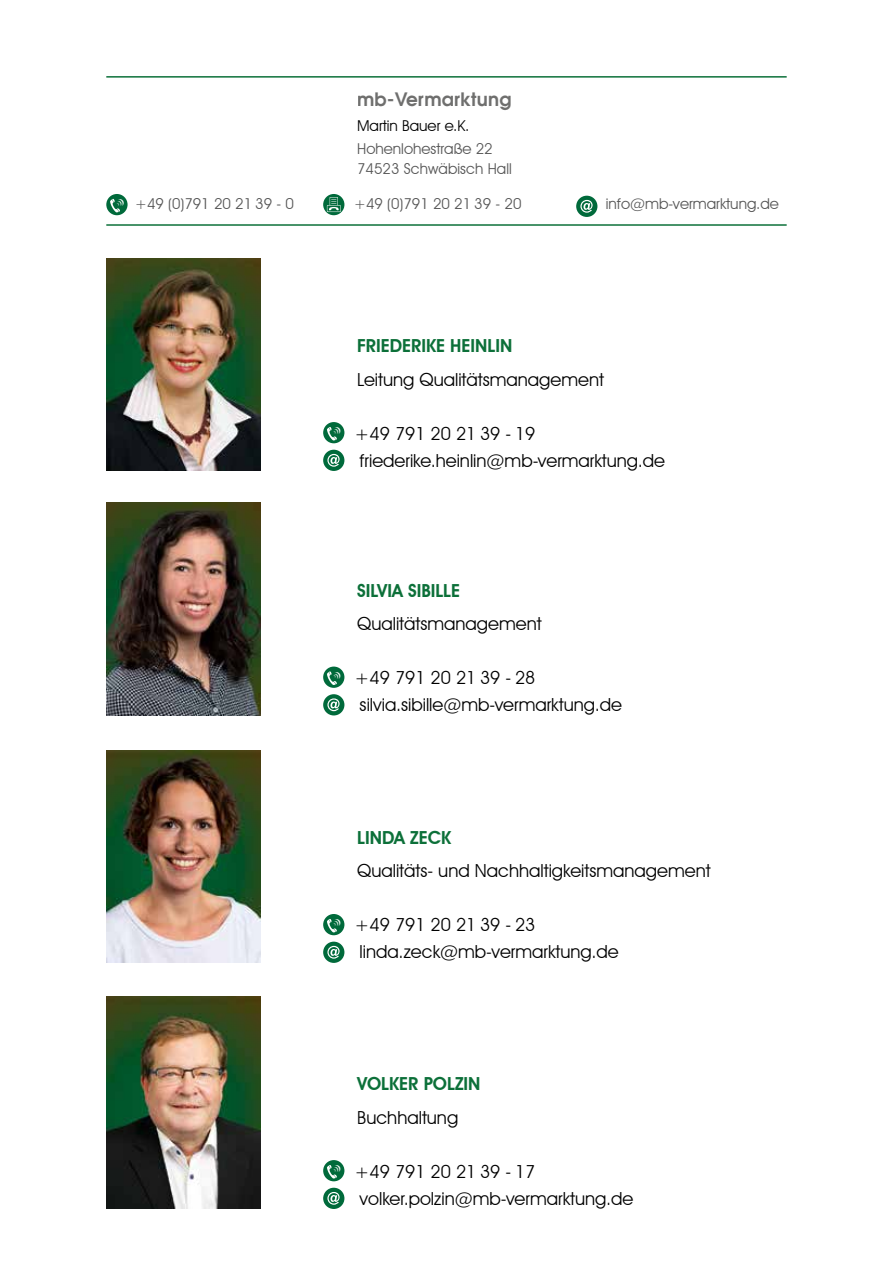
<style>
.page{position:relative;width:893px;height:1263px;background:#fff}
.page>*{position:absolute;margin:0;border:0;box-sizing:border-box;transform-origin:0 0}
.t1{font:600 18.45px "Avant Garde";letter-spacing:.01em;color:#6f6f6e}
.t2{font:18px/27px "Avant Garde IT Cby BT";color:#000}
.t3{font:600 18px "Avant Garde IT Cby BT";color:#0c7039}
.t4{font:15px/20.1px "Avant Garde IT Cby BT";color:#565656}
.t5{font:15px "Avant Garde IT Cby BT";color:#000}
</style>
<div class="page">
<hr style="left:106px;top:224px;width:681px;height:2px;background:#0c7039">
<hr style="left:106px;top:76px;width:681px;height:2px;background:#0c7039">
<svg style="left:323px;top:194px;width:21px;height:21px"></svg>
<svg style="left:327px;top:197px;width:14px;height:15px"></svg>
<div style="left:576px;top:196px;width:21px;height:21px;background:#006a3b;border-radius:50%"></div>
<svg style="left:580px;top:200px;width:13px;height:13px"></svg>
<svg style="left:106px;top:194px;width:22px;height:21px"></svg>
<img style="left:106px;top:996px;width:155px;height:213px">
<div style="left:323px;top:1160px;width:21px;height:21px;background:#006a3b;border-radius:50%"></div>
<div style="left:323px;top:1188px;width:21px;height:21px;background:#006a3b;border-radius:50%"></div>
<svg style="left:327px;top:1192px;width:13px;height:13px"></svg>
<img style="left:106px;top:258px;width:155px;height:213px">
<div style="left:323px;top:422px;width:21px;height:21px;background:#006a3b;border-radius:50%"></div>
<div style="left:323px;top:450px;width:21px;height:21px;background:#006a3b;border-radius:50%"></div>
<svg style="left:327px;top:454px;width:13px;height:13px"></svg>
<img style="left:106px;top:750px;width:155px;height:213px">
<div style="left:323px;top:914px;width:21px;height:21px;background:#006a3b;border-radius:50%"></div>
<div style="left:323px;top:942px;width:21px;height:21px;background:#006a3b;border-radius:50%"></div>
<svg style="left:327px;top:946px;width:13px;height:13px"></svg>
<img style="left:106px;top:503px;width:155px;height:212px">
<svg style="left:323px;top:666px;width:21px;height:22px"></svg>
<div style="left:323px;top:694px;width:21px;height:21px;background:#006a3b;border-radius:50%"></div>
<svg style="left:327px;top:698px;width:13px;height:13px"></svg>
<svg style="left:110px;top:198px;width:15px;height:14px"></svg>
<svg style="left:327px;top:1165px;width:15px;height:13px"></svg>
<svg style="left:327px;top:427px;width:15px;height:13px"></svg>
<svg style="left:327px;top:919px;width:15px;height:13px"></svg>
<svg style="left:327px;top:670px;width:15px;height:15px"></svg>
<p class="t1" style="left:357px;top:87px;width:156px">mb-Vermarktung</p>
<p class="t5" style="left:357px;top:117px;width:114px">Martin Bauer e.K.</p>
<p class="t4" style="left:357px;top:138px;width:156px">Hohenlohestraße 22<br>74523 Schwäbisch Hall</p>
<p class="t4" style="left:135px;top:194px;width:161px">+49 (0)791 20 21 39 - 0</p>
<p class="t4" style="left:354px;top:194px;width:169px">+49 (0)791 20 21 39 - 20</p>
<p class="t4" style="left:606px;top:194px;width:175px">info@mb-vermarktung.de</p>
<p class="t3" style="left:357px;top:335px;width:157px">FRIEDERIKE HEINLIN</p>
<p class="t2" style="left:357px;top:366px;width:248px">Leitung Qualitätsmanagement</p>
<p class="t2" style="left:355px;top:420px;width:312px">+49 791 20 21 39 - 19 friederike.heinlin@mb-vermarktung.de</p>
<p class="t3" style="left:357px;top:580px;width:105px">SILVIA SIBILLE</p>
<p class="t2" style="left:357px;top:610px;width:186px">Qualitätsmanagement</p>
<p class="t2" style="left:355px;top:664px;width:269px">+49 791 20 21 39 - 28 silvia.sibille@mb-vermarktung.de</p>
<p class="t3" style="left:357px;top:827px;width:96px">LINDA ZECK</p>
<p class="t2" style="left:357px;top:857px;width:355px">Qualitäts- und Nachhaltigkeitsmanagement</p>
<p class="t2" style="left:355px;top:911px;width:266px">+49 791 20 21 39 - 23 linda.zeck@mb-vermarktung.de</p>
<p class="t3" style="left:357px;top:1073px;width:125px">VOLKER POLZIN</p>
<p class="t2" style="left:357px;top:1104px;width:103px">Buchhaltung</p>
<p class="t2" style="left:355px;top:1158px;width:280px">+49 791 20 21 39 - 17 volker.polzin@mb-vermarktung.de</p>
</div>
